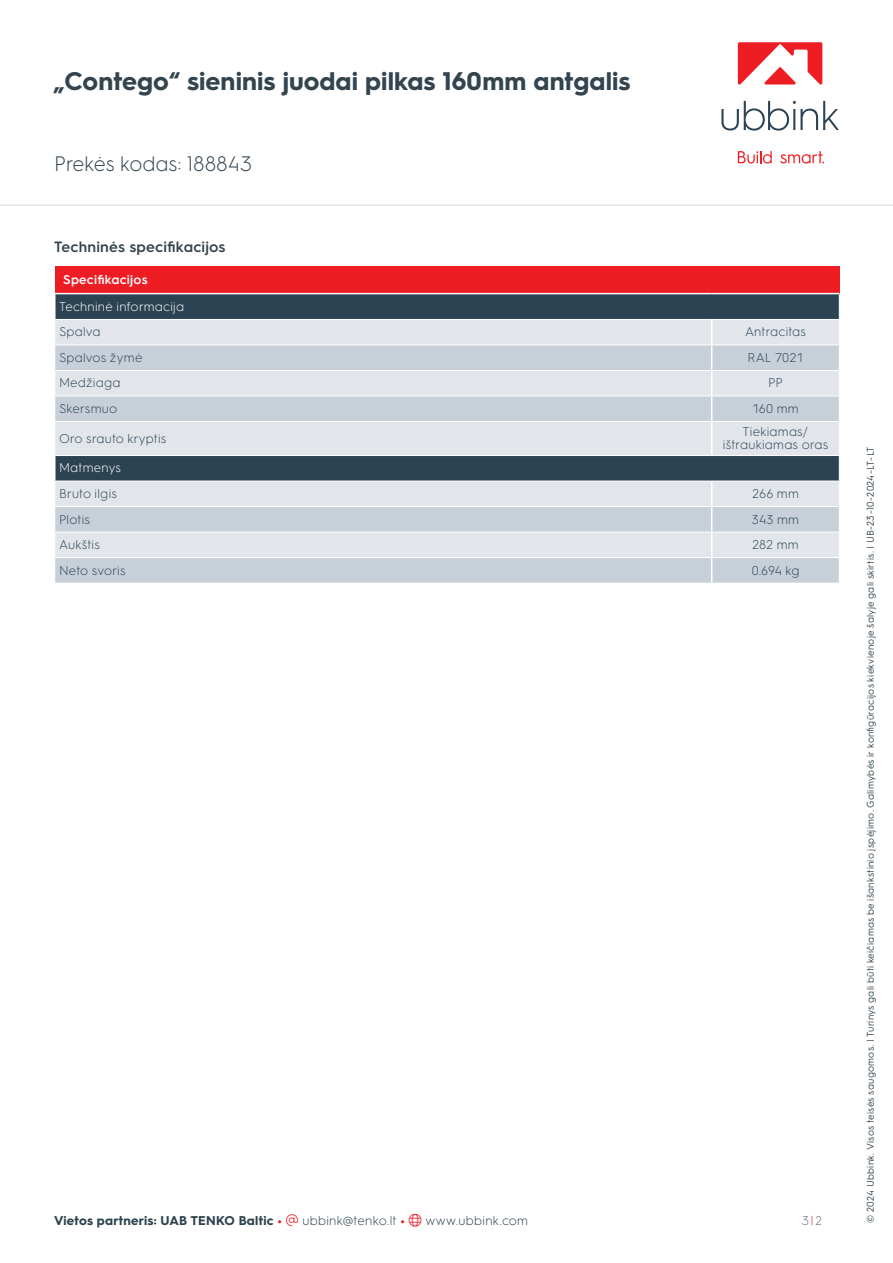
<style>
.page{position:relative;width:893px;height:1263px;background:#fff}
.page>*{position:absolute;margin:0;border:0;box-sizing:border-box;transform-origin:0 0}
.t1{font:700 25.5px "HGS3";letter-spacing:.005em;color:#33444f}
.t2{font:300 21px "HGS3";color:#33444f}
.t3{font:600 15px "HGS3";letter-spacing:.01em;color:#33444f}
.t4{font:300 12.75px/12.8px "HGS3";letter-spacing:.015em;color:#2c4354;text-align:center}
.t5{font:700 12.75px "HGS3";letter-spacing:.015em;color:#2c424c}
.t6{font:300 12.75px "HGS3";letter-spacing:.015em;color:#fff}
.t7{font:600 12.75px "HGS3";letter-spacing:.015em;color:#fff}
.t8{font:300 12.75px "HGS3";color:#66737c}
.t9{font:9.75px "HGS3";letter-spacing:.03em;color:#33444f}
.s1{color:#e31e25}
.s2{color:#ee1f2d}
.s3{font-weight:300}
</style>
<div class="page">
<div style="left:55px;top:266px;width:784px;height:28px;background:#ee1d23"></div>
<svg style="left:56px;top:294px;width:783px;height:25px;background:#2f4656"></svg>
<div style="left:55px;top:320px;width:784px;height:24px;background:#e2e6eb"></div>
<svg style="left:55px;top:345px;width:784px;height:238px;background:#c3cbd3"></svg>
<hr style="left:54px;top:293px;width:658px;height:1px;background:#fff">
<hr style="left:712px;top:293px;width:127px;height:1px;background:#fff">
<hr style="left:55px;top:370px;width:657px;height:1px;background:#fff">
<hr style="left:712px;top:370px;width:127px;height:1px;background:#fff">
<hr style="left:55px;top:396px;width:657px;height:1px;background:#fff">
<hr style="left:712px;top:396px;width:127px;height:1px;background:#fff">
<svg style="left:711px;top:320px;width:1px;height:101px"></svg>
<svg style="left:839px;top:294px;width:1px;height:25px"></svg>
<hr style="left:55px;top:421px;width:657px;height:1px;background:#fff">
<hr style="left:712px;top:421px;width:127px;height:1px;background:#fff">
<hr style="left:711px;top:422px;width:1px;height:33px;background:#fff">
<hr style="left:54px;top:455px;width:658px;height:1px;background:#fff">
<hr style="left:712px;top:455px;width:128px;height:1px;background:#fff">
<hr style="left:54px;top:456px;width:2px;height:25px;background:#fff">
<hr style="left:54px;top:481px;width:658px;height:1px;background:#fff">
<hr style="left:712px;top:481px;width:128px;height:1px;background:#fff">
<hr style="left:55px;top:506px;width:657px;height:1px;background:#fff">
<hr style="left:712px;top:506px;width:127px;height:1px;background:#fff">
<hr style="left:55px;top:532px;width:657px;height:1px;background:#fff">
<hr style="left:712px;top:532px;width:127px;height:1px;background:#fff">
<hr style="left:55px;top:557px;width:657px;height:1px;background:#fff">
<hr style="left:712px;top:557px;width:127px;height:1px;background:#fff">
<svg style="left:711px;top:482px;width:1px;height:101px"></svg>
<svg style="left:839px;top:456px;width:1px;height:25px"></svg>
<hr style="left:0;top:204px;width:893px;height:2px;background:#e1e4e6">
<svg style="left:721px;top:101px;width:118px;height:30px"></svg>
<svg style="left:738px;top:151px;width:34px;height:13px"></svg>
<svg style="left:780px;top:151px;width:44px;height:13px"></svg>
<svg style="left:738px;top:42px;width:84px;height:43px"></svg>
<h1 class="t1" style="left:54px;top:63px;width:578px">„Contego“ sieninis juodai pilkas 160mm antgalis</h1>
<h2 class="t2" style="left:54px;top:150px;width:199px">Prekės kodas: 188843</h2>
<p class="t3" style="left:54px;top:236px;width:173px">Techninės specifikacijos</p>
<p class="t7" style="left:63px;top:270px;width:86px">Specifikacijos</p>
<p class="t6" style="left:59px;top:297px;width:127px">Techninė informacija</p>
<p class="t4" style="left:59px;top:325px;width:43px">Spalva</p>
<p class="t4" style="left:745px;top:325px;width:63px">Antracitas</p>
<p class="t4" style="left:59px;top:350px;width:85px">Spalvos žymė</p>
<p class="t4" style="left:747px;top:350px;width:57px">RAL 7021</p>
<p class="t4" style="left:59px;top:376px;width:63px">Medžiaga</p>
<p class="t4" style="left:768px;top:376px;width:16px">PP</p>
<p class="t4" style="left:59px;top:401px;width:60px">Skersmuo</p>
<p class="t4" style="left:752px;top:401px;width:48px">160 mm</p>
<p class="t4" style="left:59px;top:431px;width:109px">Oro srauto kryptis</p>
<p class="t4" style="left:723px;top:425px;width:107px">Tiekiamas/ ištraukiamas oras</p>
<p class="t6" style="left:59px;top:459px;width:64px">Matmenys</p>
<p class="t4" style="left:59px;top:486px;width:59px">Bruto ilgis</p>
<p class="t4" style="left:752px;top:486px;width:49px">266 mm</p>
<p class="t4" style="left:59px;top:512px;width:32px">Plotis</p>
<p class="t4" style="left:752px;top:512px;width:49px">343 mm</p>
<p class="t4" style="left:59px;top:537px;width:42px">Aukštis</p>
<p class="t4" style="left:752px;top:537px;width:48px">282 mm</p>
<p class="t4" style="left:59px;top:563px;width:68px">Neto svoris</p>
<p class="t4" style="left:752px;top:563px;width:49px">0.694 kg</p>
<p class="t5" style="left:54px;top:1211px;width:476px">Vietos partneris: UAB TENKO Baltic <span class="s1">•</span> <span class="s2">▼</span> <span class="s3">ubbink@tenko.lt</span> <span class="s1">•</span> <span class="s2">●□</span> <span class="s3">www.ubbink.com</span></p>
<p class="t8" style="left:802px;top:1211px;width:21px">3<span class="s1">|</span>2</p>
<p class="t9" style="left:864px;top:1222px;width:777px;rotate:-90deg">© 2024 Ubbink. Visos teisės saugomos. | Turinys gali būti keičiamas be išankstinio įspėjimo. Galimybės ir konfigūracijos kiekvienoje šalyje gali skirtis. | UB-23-10-2024-LT-LT</p>
</div>
